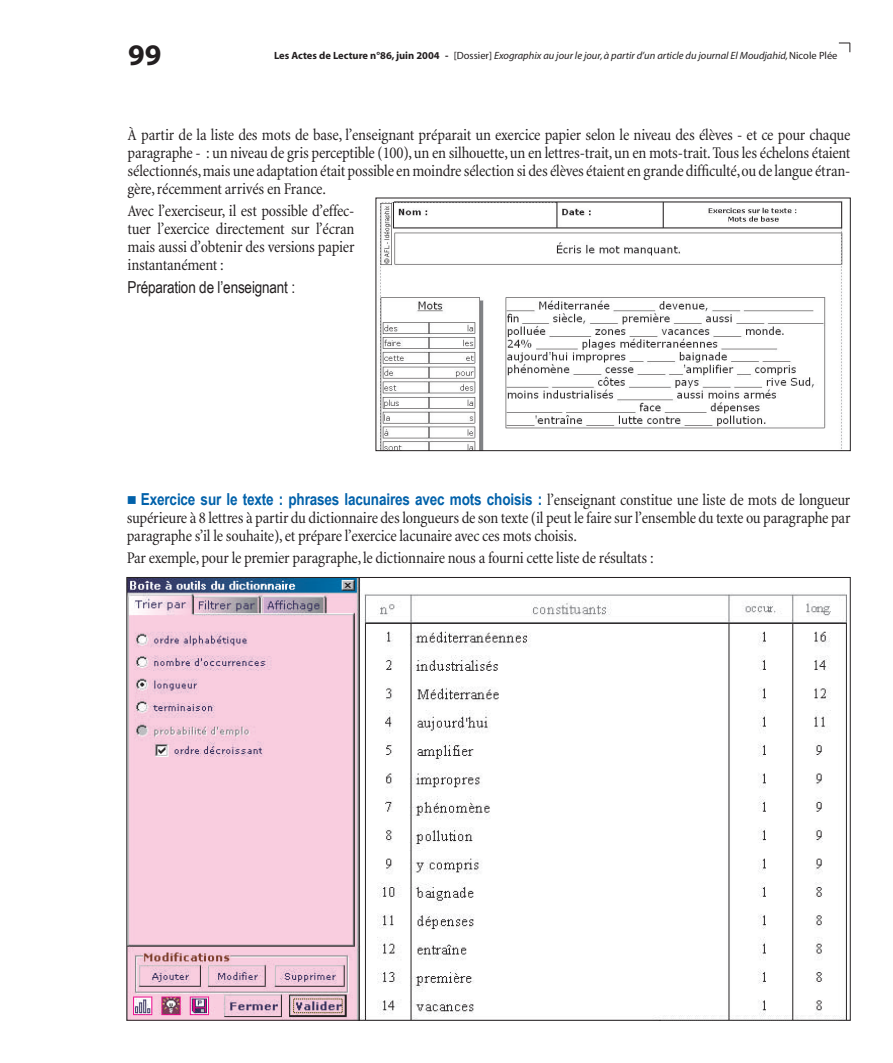
<style>
.page{position:relative;width:893px;height:1063px;background:#fff}
.page>*{position:absolute;margin:0;border:0;box-sizing:border-box;transform-origin:0 0}
.t1{font:700 30px "Myriad";color:#231f20}
.t2{font:condensed 16.5px/18px "Minion";letter-spacing:-.015em;color:#231f20;text-align:justify}
.t3{font:700 16.5px "Arial Narrow";letter-spacing:-.01em;color:#0161aa}
.t4{font:16.5px "Arial Narrow";letter-spacing:-.01em;color:#231f20}
.t5{font:italic 10.5px "Myriad";color:#231f20}
.s1{font-weight:700;font-style:normal}
.s2{font-style:normal}
.s3{font-family:"Minion";font-weight:400;font-stretch:condensed;color:#231f20}
</style>
<div class="page">
<svg style="left:839px;top:43px;width:12px;height:9px"></svg>
<img style="left:380px;top:201px;width:463px;height:248px">
<div style="left:376px;top:198px;width:474px;height:253px;border:1px solid #231f20"></div>
<img style="left:129px;top:579px;width:718px;height:439px">
<h1 class="t1" style="left:128px;top:39px;width:35px">99</h1>
<p class="t5" style="left:274px;top:49px;width:565px"><span class="s1">Les Actes de Lecture n°86, juin 2004 -</span> <span class="s2">[Dossier]</span> Exographix au jour le jour, à partir d’un article du journal El Moudjahid, <span class="s2">Nicole Plée</span></p>
<p class="t2" style="left:128px;top:125px;width:724px">À partir de la liste des mots de base, l’enseignant préparait un exercice papier selon le niveau des élèves - et ce pour chaque paragraphe - : un niveau de gris perceptible (100), un en silhouette, un en lettres-trait, un en mots-trait. Tous les échelons étaient sélectionnés, mais une adaptation était possible en moindre sélection si des élèves étaient en grande difficulté, ou de langue étran&shy;gère, récemment arrivés en France.</p>
<p class="t2" style="left:128px;top:202px;width:228px">Avec l’exerciseur, il est possible d’effec&shy;tuer l’exercice directement sur l’écran mais aussi d’obtenir des versions papier instantanément :</p>
<p class="t4" style="left:128px;top:275px;width:169px">Préparation de l’enseignant :</p>
<p class="t3" style="left:127px;top:489px;width:725px">■ Exercice sur le texte : phrases lacunaires avec mots choisis : <span class="s3">l’enseignant constitue une liste de mots de longueur</span></p>
<p class="t2" style="left:127px;top:508px;width:725px">supérieure à 8 lettres à partir du dictionnaire des longueurs de son texte (il peut le faire sur l’ensemble du texte ou paragraphe par paragraphe s’il le souhaite), et prépare l’exercice lacunaire avec ces mots choisis.</p>
<p class="t2" style="left:127px;top:548px;width:528px">Par exemple, pour le premier paragraphe, le dictionnaire nous a fourni cette liste de résultats :</p>
</div>
